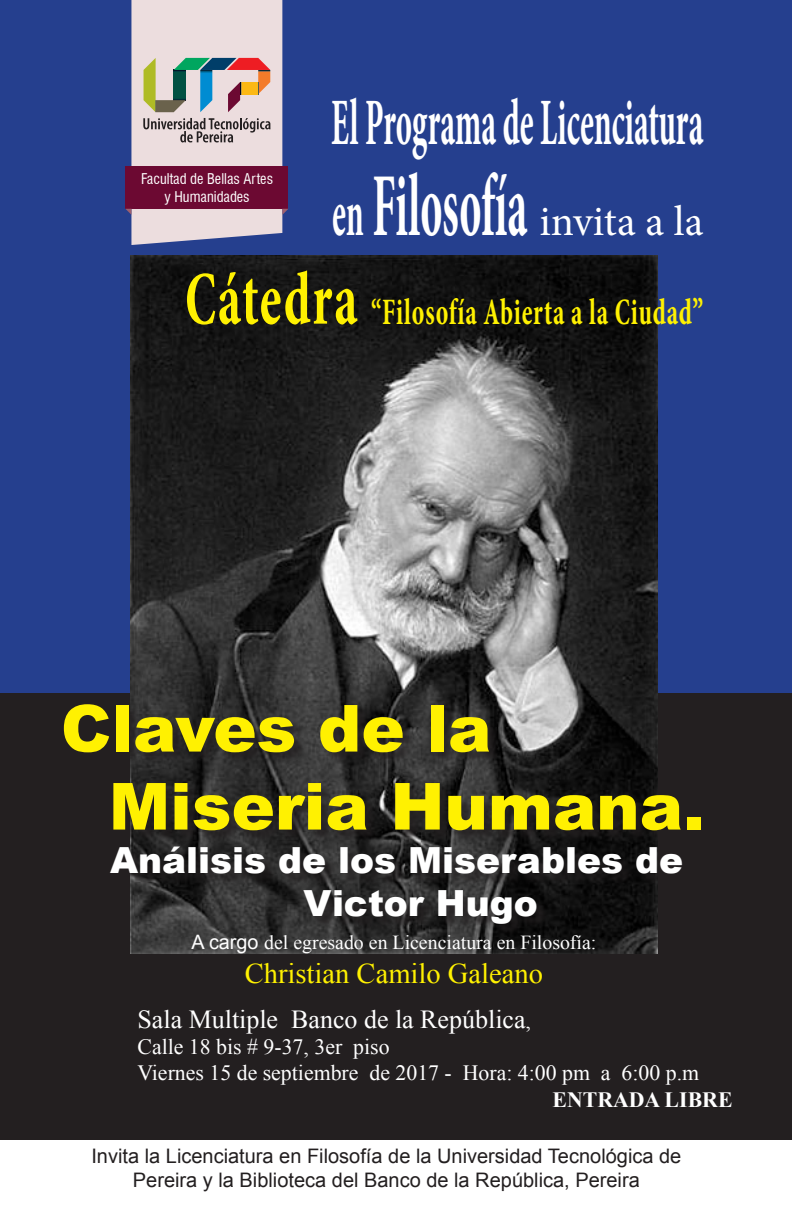
<style>
.page{position:relative;width:792px;height:1224px;background:#fff}
.page>*{position:absolute;margin:0;border:0;box-sizing:border-box;transform-origin:0 0}
.t1{font:700 condensed 91px "Minion Pro";color:#fff;scale:.5 1}
.t2{font:700 condensed 67.1px "Minion Pro";color:#fff;scale:.5 1}
.t3{font:900 65px/78px "Arial";color:#fff101}
.t4{font:700 condensed 37.7px "Minion Pro";letter-spacing:.03em;color:#fff101;scale:.69 1}
.t5{font:900 36px/43.2px "Arial";color:#fff}
.t6{font:28.6px "Times New Roman";color:#fff101}
.t7{font:26px "Times New Roman";color:#fff}
.t8{font:21.8px "Times New Roman";color:#fff}
.t9{font:700 21.8px "Times New Roman";color:#fff}
.t10{font:20px/24px "Arial";color:#231f20;text-align:center}
.t11{font:19.8px "Times New Roman";color:#fff}
.t12{font:condensed 14.5px/17.4px "Swiss 721 BT";color:#fff;text-align:center}
.s1{font-size:67.1px}
.s2{font-weight:400;font-stretch:normal;font-size:42.6px}
.s3{font-size:76.8px}
.s4{font-size:36.2px}
.s5{font-family:"Arial"}
.s6{font-size:21.8px}
</style>
<div class="page">
<div style="left:0;top:647px;width:792px;height:493px;background:#231f20"></div>
<div style="left:0;top:0;width:792px;height:693px;background:#253f8e"></div>
<svg style="left:125px;top:0;width:163px;height:245px;background:#b69da9"></svg>
<img style="left:131px;top:256px;width:527px;height:697px">
<div style="left:66px;top:706px;width:647px;height:230px;background:#231f20;opacity:.75"></div>
<p class="t2" style="left:331px;top:76px;width:746px">El Programa de Licenciatura</p>
<p class="t1" style="left:332px;top:143px;width:744px"><span class="s1">en</span> Filosofía <span class="s2">invita a la</span></p>
<p class="t4" style="left:185px;top:286px;width:753px"><span class="s3">Cátedra</span> <span class="s4">“</span>Filosofía Abierta a la Ciudad”</p>
<p class="t12" style="left:141px;top:170px;width:134px">Facultad de Bellas Artes y Humanidades</p>
<p class="t3" style="left:109px;top:687px;width:597px;text-indent:-48px">Claves de la<br>Miseria Humana.</p>
<p class="t5" style="left:303px;top:837px;width:381px;text-indent:-193px">Análisis de los Miserables de<br>Victor Hugo</p>
<p class="t11" style="left:191px;top:929px;width:407px"><span class="s5">A cargo</span> del egresado en Licenciatura en Filosofía:</p>
<p class="t6" style="left:245px;top:955px;width:300px">Christian Camilo Galeano</p>
<p class="t7" style="left:137px;top:1002px;width:395px">Sala Multiple Banco de la República<span class="s6">,</span></p>
<p class="t8" style="left:137px;top:1032px;width:254px">Calle 18 bis # 9-37, 3er piso</p>
<p class="t8" style="left:137px;top:1058px;width:563px">Viernes 15 de septiembre de 2017 - Hora: 4:00 pm a 6:00 p.m</p>
<p class="t9" style="left:553px;top:1084px;width:182px">ENTRADA LIBRE</p>
<p class="t10" style="left:91px;top:1144px;width:591px">Invita la Licenciatura en Filosofía de la Universidad Tecnológica de<br>Pereira y la Biblioteca del Banco de la República, Pereira</p>
</div>
